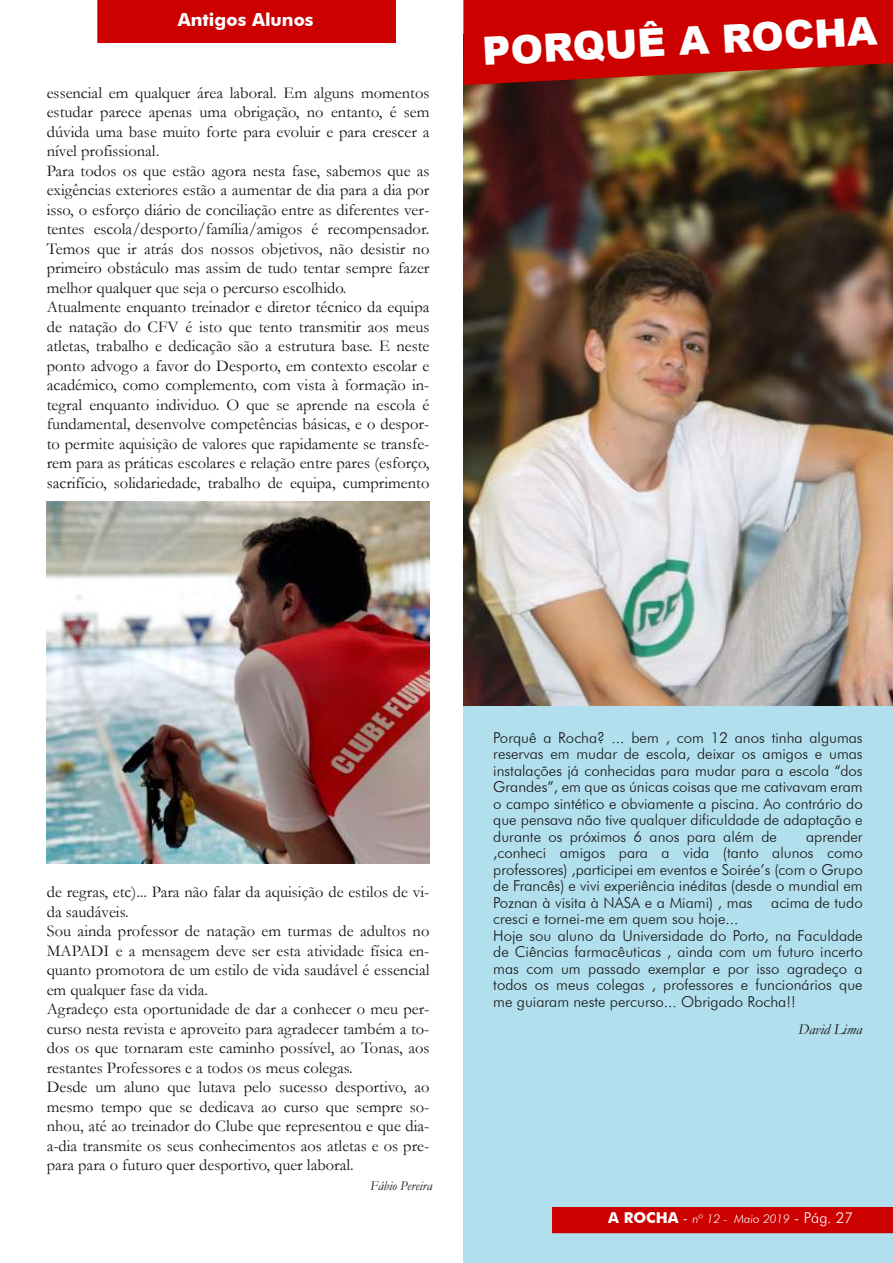
<style>
.page{position:relative;width:893px;height:1263px;background:#fff}
.page>*{position:absolute;margin:0;border:0;box-sizing:border-box;transform-origin:0 0}
.t1{font:900 39px "Arial";color:#fff}
.t2{font:700 18px "Futura BT";color:#fff}
.t3{font:16.5px/19.5px "Garamond";color:#161413}
.t4{font:300 15px/16.5px "Futura BT";color:#161413;text-align:justify}
.t5{font:italic 15px "Garamond";color:#161413}
.t6{font:italic 13.5px "Garamond";color:#161413}
.t7{font:italic 300 12px "Futura BT";color:#fff}
.s1{font-weight:700;font-style:normal;font-size:15px}
.s2{font-style:normal;font-size:15px}
</style>
<div class="page">
<div style="left:98px;top:0;width:297px;height:43px;background:#cd0000"></div>
<div style="left:463px;top:0;width:430px;height:1263px;background:#b2dfee"></div>
<img style="left:463px;top:85px;width:430px;height:620px">
<svg style="left:463px;top:0;width:430px;height:85px"></svg>
<div style="left:553px;top:1208px;width:340px;height:25px;background:#cd0000"></div>
<img style="left:47px;top:502px;width:382px;height:361px">
<p class="t2" style="left:178px;top:9px;width:137px">Antigos Alunos</p>
<h1 class="t1" style="left:481px;top:22px;width:396px;rotate:-3deg">PORQUÊ A ROCHA</h1>
<p class="t3" style="left:47px;top:83px;width:384px">essencial em qualquer área laboral. Em alguns momentos estudar parece apenas uma obrigação, no entanto, é sem dúvida uma base muito forte para evoluir e para crescer a nível profissional.<br>Para todos os que estão agora nesta fase, sabemos que as exigências exteriores estão a aumentar de dia para a dia por isso, o esforço diário de conciliação entre as diferentes ver&shy;tentes escola/desporto/família/amigos é recompensador.<br>Temos que ir atrás dos nossos objetivos, não desistir no primeiro obstáculo mas assim de tudo tentar sempre fazer melhor qualquer que seja o percurso escolhido.<br>Atualmente enquanto treinador e diretor técnico da equipa de natação do CFV é isto que tento transmitir aos meus atletas, trabalho e dedicação são a estrutura base. E neste ponto advogo a favor do Desporto, em contexto escolar e académico, como complemento, com vista à formação in&shy;tegral enquanto individuo. O que se aprende na escola é fundamental, desenvolve competências básicas, e o despor&shy;to permite aquisição de valores que rapidamente se transfe&shy;rem para as práticas escolares e relação entre pares (esforço, sacrifício, solidariedade, trabalho de equipa, cumprimento</p>
<p class="t3" style="left:47px;top:882px;width:384px">de regras, etc)... Para não falar da aquisição de estilos de vi&shy;da saudáveis.<br>Sou ainda professor de natação em turmas de adultos no MAPADI e a mensagem deve ser esta atividade física en&shy;quanto promotora de um estilo de vida saudável é essencial em qualquer fase da vida.<br>Agradeço esta oportunidade de dar a conhecer o meu per&shy;curso nesta revista e aproveito para agradecer também a to&shy;dos os que tornaram este caminho possível, ao Tonas, aos restantes Professores e a todos os meus colegas.<br>Desde um aluno que lutava pelo sucesso desportivo, ao mesmo tempo que se dedicava ao curso que sempre so&shy;nhou, até ao treinador do Clube que representou e que dia&shy;a-dia transmite os seus conhecimentos aos atletas e os pre&shy;para para o futuro quer desportivo, quer laboral.</p>
<p class="t6" style="left:370px;top:1178px;width:63px">Fábio Pereira</p>
<p class="t4" style="left:493px;top:729px;width:371px">Porquê a Rocha? ... bem , com 12 anos tinha algumas reservas em mudar de escola, deixar os amigos e umas instalações já conhecidas para mudar para a escola “dos Grandes”, em que as únicas coisas que me cativavam eram o campo sintético e obviamente a piscina. Ao contrário do que pensava não tive qualquer dificuldade de adaptação e durante os próximos 6 anos para além de</p>
<p class="t4" style="left:493px;top:828px;width:371px;text-align:left;text-indent:313px">aprender ,conheci amigos para a vida (tanto alunos como professores) ,participei em eventos e Soirée’s (com o Grupo de Francês) e vivi experiência inéditas (desde o mundial em Poznan à visita à NASA e a Miami) , mas acima de tudo cresci e tornei-me em quem sou hoje...<br>Hoje sou aluno da Universidade do Porto, na Faculdade de Ciências farmacêuticas , ainda com um futuro incerto mas com um passado exemplar e por isso agradeço a todos os meus colegas , professores e funcionários que me guiaram neste percurso... Obrigado Rocha!!</p>
<p class="t5" style="left:798px;top:1021px;width:66px">David Lima</p>
<p class="t7" style="left:608px;top:1211px;width:246px"><span class="s1">A ROCHA</span> <span class="s2">-</span> nº 12 - Maio 2019 <span class="s2">- Pág. 27</span></p>
</div>
